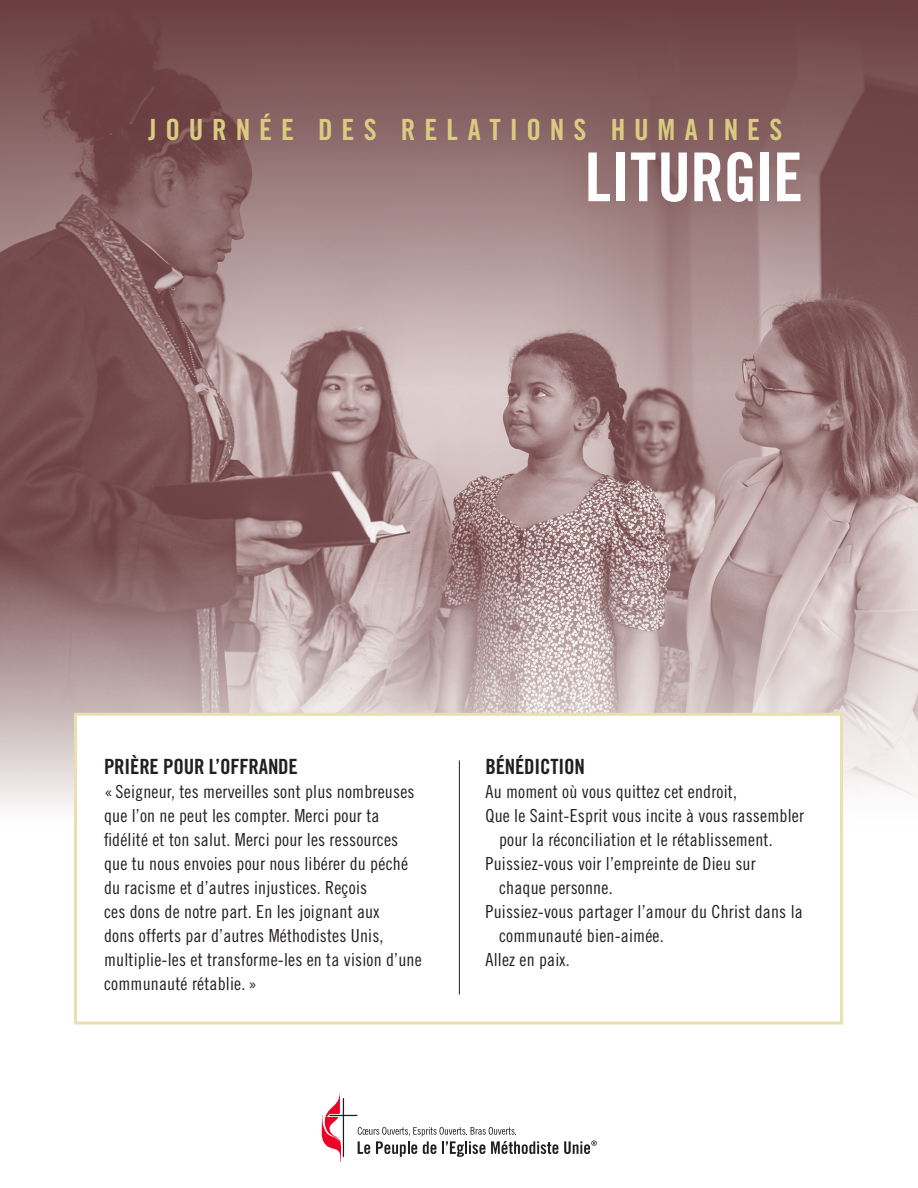
<style>
.page{position:relative;width:918px;height:1188px;background:#fff}
.page>*{position:absolute;margin:0;border:0;box-sizing:border-box;transform-origin:0 0}
.t1{font:67.5px "Trade Gothic LT Std Bd Cn 20";letter-spacing:-.01em;color:#fff}
.t2{font:29.25px "Trade Gothic LT Std Bd Cn 20";letter-spacing:.305em;color:#dbcb81}
._2020_KIT_Body_Text{font:21px "Trade Gothic LT Std Bd Cn 20";letter-spacing:-.01em;color:#231f20}
._2020_KIT_Body_Text-2{font:18px/24px "Trade Gothic LT Std Cn 18";letter-spacing:.01em;color:#231f20}
</style>
<div class="page">
<img style="left:0;top:384px;width:918px;height:424px">
<svg style="left:0;top:0;width:918px;height:384px;background:#8f6c6d"></svg>
<div style="left:76px;top:714px;width:766px;height:309px;background:#fff"></div>
<div style="left:74px;top:713px;width:769px;height:311px;border:3px solid #e9dfaf"></div>
<hr style="left:459px;top:760px;width:1px;height:234px;background:#231f20">
<div style="left:563px;top:128px;width:261px;height:98px;background:#6b3f41;opacity:.25"></div>
<div style="left:126px;top:91px;width:680px;height:73px;background:#6b3f41;opacity:.5"></div>
<svg style="left:564px;top:1141px;width:33px;height:13px"></svg>
<svg style="left:322px;top:1093px;width:236px;height:69px"></svg>
<p class="t2" style="left:149px;top:112px;width:635px">JOURNÉE DES RELATIONS HUMAINES</p>
<p class="t1" style="left:585px;top:136px;width:220px">LITURGIE</p>
<p class="_2020_KIT_Body_Text" style="left:104px;top:754px;width:195px">PRIÈRE POUR L’OFFRANDE</p>
<p class="_2020_KIT_Body_Text-2" style="left:104px;top:779px;width:319px">« Seigneur, tes merveilles sont plus nombreuses que l’on ne peut les compter. Merci pour ta fidélité et ton salut. Merci pour les ressources que tu nous envoies pour nous libérer du péché du racisme et d’autres injustices. Reçois<br>ces dons de notre part. En les joignant aux<br>dons offerts par d’autres Méthodistes Unis, multiplie-les et transforme-les en ta vision d’une communauté rétablie. »</p>
<p class="_2020_KIT_Body_Text" style="left:486px;top:754px;width:101px">BÉNÉDICTION</p>
<p class="_2020_KIT_Body_Text-2" style="left:486px;top:779px;width:253px">Au moment où vous quittez cet endroit,</p>
<p class="_2020_KIT_Body_Text-2" style="left:499px;top:803px;width:307px;text-indent:-14px">Que le Saint-Esprit vous incite à vous rassembler pour la réconciliation et le rétablissement.</p>
<p class="_2020_KIT_Body_Text-2" style="left:499px;top:851px;width:258px;text-indent:-14px">Puissiez-vous voir l’empreinte de Dieu sur chaque personne.</p>
<p class="_2020_KIT_Body_Text-2" style="left:499px;top:899px;width:305px;text-indent:-14px">Puissiez-vous partager l’amour du Christ dans la communauté bien-aimée.</p>
<p class="_2020_KIT_Body_Text-2" style="left:486px;top:947px;width:86px">Allez en paix.</p>
</div>
